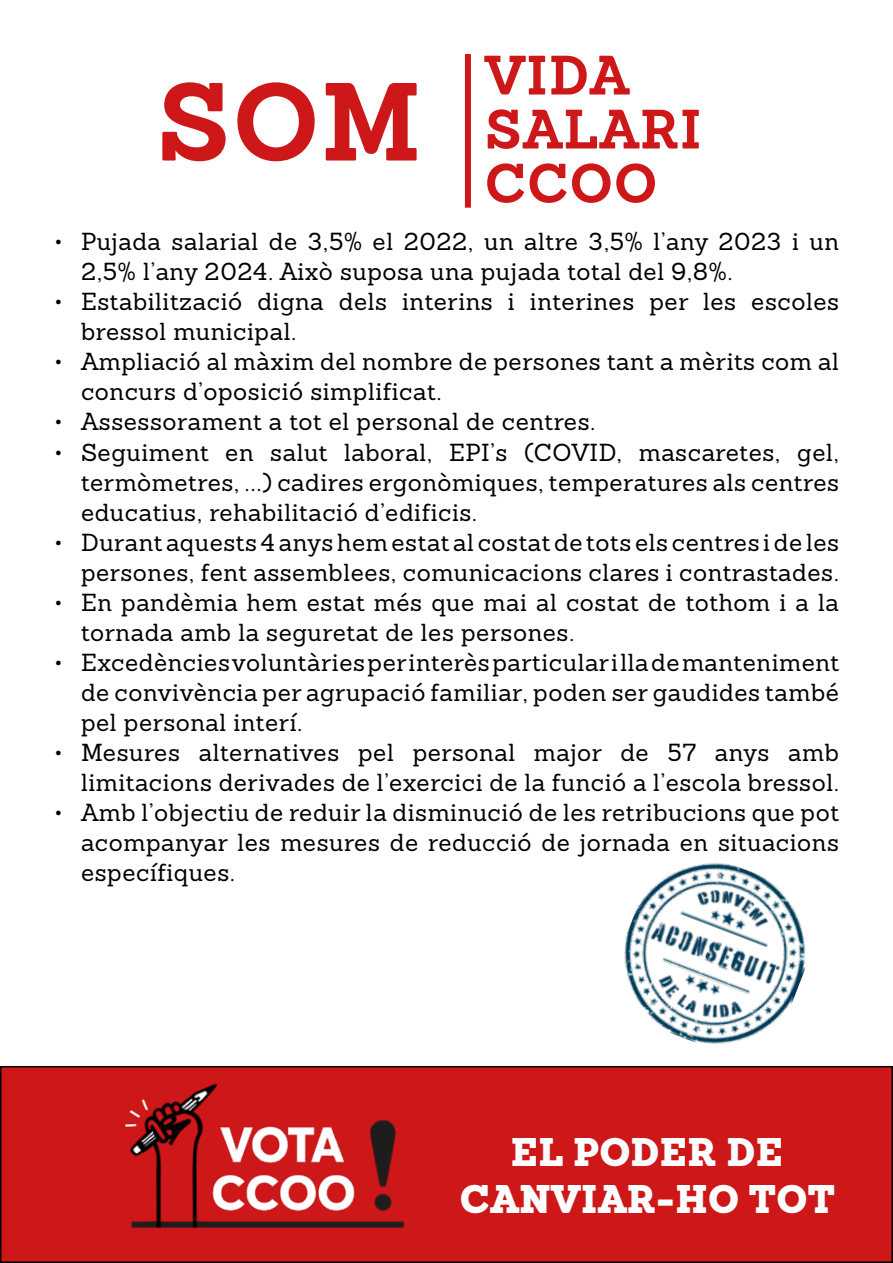
<style>
.page{position:relative;width:893px;height:1263px;background:#fff}
.page>*{position:absolute;margin:0;border:0;box-sizing:border-box;transform-origin:0 0}
.t1{font:700 108px "Sanchez";color:#cd1719}
.t2{font:700 54px/54px "Sanchez";letter-spacing:.025em;color:#cd1719}
.t3{font:900 39px/46.8px "Sanchez";letter-spacing:.01em;color:#fff;text-align:center}
.t4{font:24px/30px "Sanchez";letter-spacing:.025em;color:#000}
</style>
<div class="page">
<div style="left:1px;top:1067px;width:891px;height:195px;background:#cd1719"></div>
<div style="left:0;top:1066px;width:893px;height:197px;border:2px solid #000"></div>
<div style="left:465px;top:54px;width:6px;height:154px;background:#cd1719"></div>
<img style="left:599px;top:863px;width:232px;height:206px">
<img style="left:124px;top:1083px;width:281px;height:146px">
<h1 class="t1" style="left:157px;top:48px;width:266px">SOM</h1>
<h2 class="t2" style="left:485px;top:48px;width:218px">VIDA<br>SALARI<br>CCOO</h2>
<p class="t4" style="left:81px;top:227px;width:759px;text-indent:-27px">• Pujada salarial de 3,5% el 2022, un altre 3,5% l’any 2023 i un<br>2,5% l’any 2024. Això suposa una pujada total del 9,8%.</p>
<p class="t4" style="left:81px;top:287px;width:759px;text-indent:-27px">• Estabilització digna dels interins i interines per les escoles bressol municipal.</p>
<p class="t4" style="left:81px;top:347px;width:759px;text-indent:-27px">• Ampliació al màxim del nombre de persones tant a mèrits com al concurs d’oposició simplificat.</p>
<p class="t4" style="left:54px;top:407px;width:543px">• Assessorament a tot el personal de centres.</p>
<p class="t4" style="left:81px;top:437px;width:759px;text-align:justify;text-indent:-27px">• Seguiment en salut laboral, EPI’s (COVID, mascaretes, gel, termòmetres, ...) cadires ergonòmiques, temperatures als centres educatius, rehabilitació d’edificis.</p>
<p class="t4" style="left:54px;top:527px;width:786px;text-align:right">• Durant aquests 4 anys hem estat al costat de tots els centres i de les persones, fent assemblees, comunicacions clares i contrastades.</p>
<p class="t4" style="left:81px;top:587px;width:759px;text-indent:-27px">• En pandèmia hem estat més que mai al costat de tothom i a la tornada amb la seguretat de les persones.</p>
<p class="t4" style="left:81px;top:647px;width:760px;text-align:justify;text-indent:-27px">• Excedències voluntàries per interès particular i lla de manteniment de convivència per agrupació familiar, poden ser gaudides també pel personal interí.</p>
<p class="t4" style="left:54px;top:737px;width:786px;text-align:right">• Mesures alternatives pel personal major de 57 anys amb limitacions derivades de l’exercici de la funció a l’escola bressol.</p>
<p class="t4" style="left:81px;top:797px;width:760px;text-align:justify;text-indent:-27px">• Amb l’objectiu de reduir la disminució de les retribucions que pot acompanyar les mesures de reducció de jornada en situacions específiques.</p>
<h3 class="t3" style="left:460px;top:1128px;width:377px">EL PODER DE<br>CANVIAR-HO TOT</h3>
</div>
